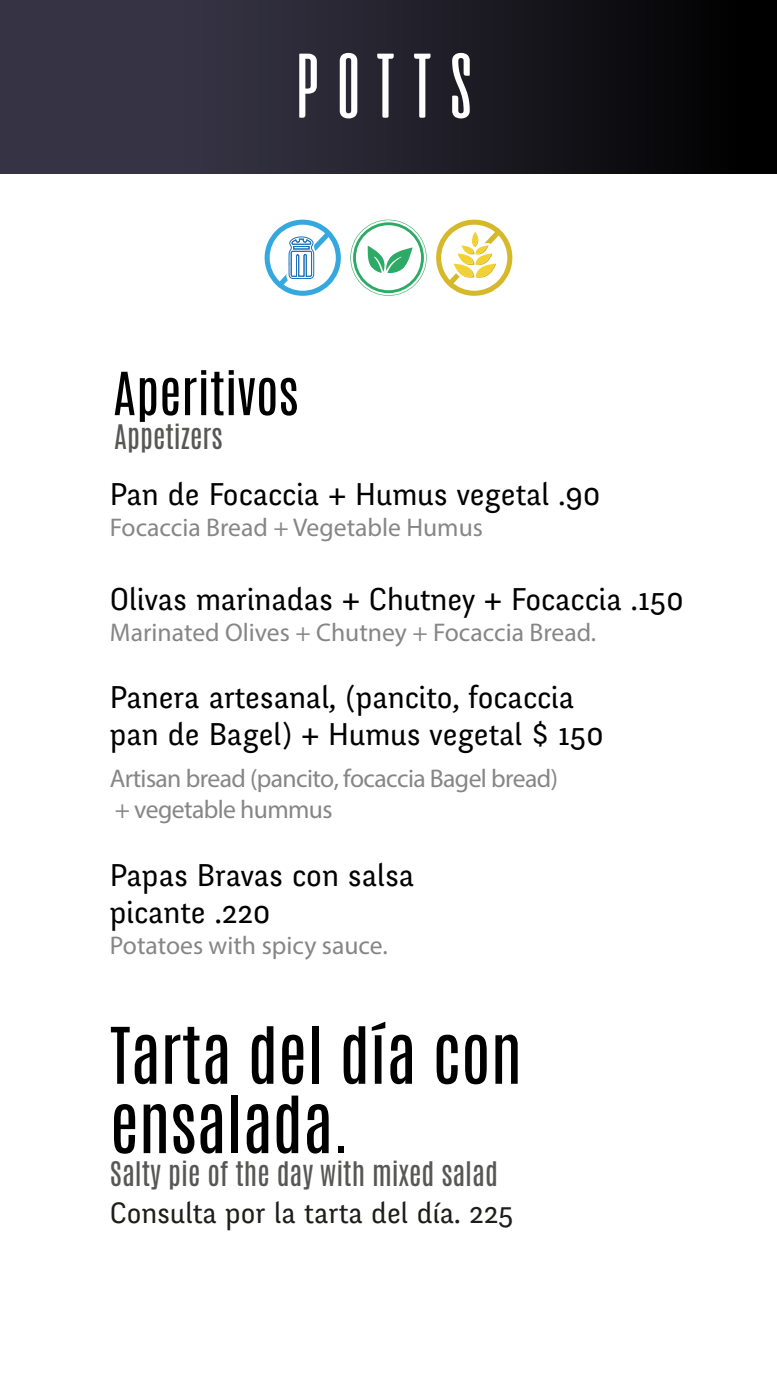
<style>
.page{position:relative;width:777px;height:1380px;background:#fff}
.page>*{position:absolute;margin:0;border:0;box-sizing:border-box;transform-origin:0 0}
.t1{font:91.5px "aliensandcows";color:#fff}
.t2{font:66.25px/69.4px "Antonio";color:#000}
.t3{font:50.5px "Antonio";color:#000}
.t4{font:31.25px/37.5px "Fengardo Neue";color:#000}
.t5{font:29.19px "Fengardo Neue";color:#1d1d1b}
.t6{font:28.25px "Antonio";color:#575756}
.t7{font:25.62px "Myriad Pro";letter-spacing:-.005em;color:#868686}
.t8{font:25.62px/30.8px "Myriad Pro";letter-spacing:-.025em;color:#868686}
</style>
<div class="page">
<svg style="left:350px;top:220px;width:76px;height:76px"></svg>
<svg style="left:436px;top:220px;width:76px;height:76px"></svg>
<svg style="left:264px;top:220px;width:77px;height:76px"></svg>
<div style="left:0;top:0;width:776px;height:174px;background:linear-gradient(to right,#413e52,#020203)"></div>
<h1 class="t1" style="left:288px;top:38px;width:195px">POTTS</h1>
<h3 class="t3" style="left:113px;top:356px;width:187px">Aperitivos</h3>
<p class="t6" style="left:114px;top:416px;width:110px">Appetizers</p>
<p class="t4" style="left:110px;top:476px;width:491px">Pan de Focaccia + Humus vegetal .90</p>
<p class="t7" style="left:110px;top:512px;width:374px">Focaccia Bread + Vegetable Humus</p>
<p class="t4" style="left:110px;top:581px;width:575px">Olivas marinadas + Chutney + Focaccia .150</p>
<p class="t7" style="left:110px;top:616px;width:487px">Marinated Olives + Chutney + Focaccia Bread.</p>
<p class="t4" style="left:110px;top:679px;width:495px">Panera artesanal, (pancito, focaccia pan de Bagel) + Humus vegetal $ 150</p>
<p class="t8" style="left:110px;top:763px;width:449px">Artisan bread (pancito, focaccia Bagel bread) + vegetable hummus</p>
<p class="t4" style="left:110px;top:857px;width:306px">Papas Bravas con salsa picante .220</p>
<p class="t7" style="left:110px;top:930px;width:279px">Potatoes with spicy sauce.</p>
<h2 class="t2" style="left:110px;top:1021px;width:413px">Tarta del día con ensalada.</h2>
<p class="t6" style="left:110px;top:1153px;width:389px">Salty pie of the day with mixed salad</p>
<p class="t5" style="left:110px;top:1197px;width:405px">Consulta por la tarta del día. 225</p>
</div>
